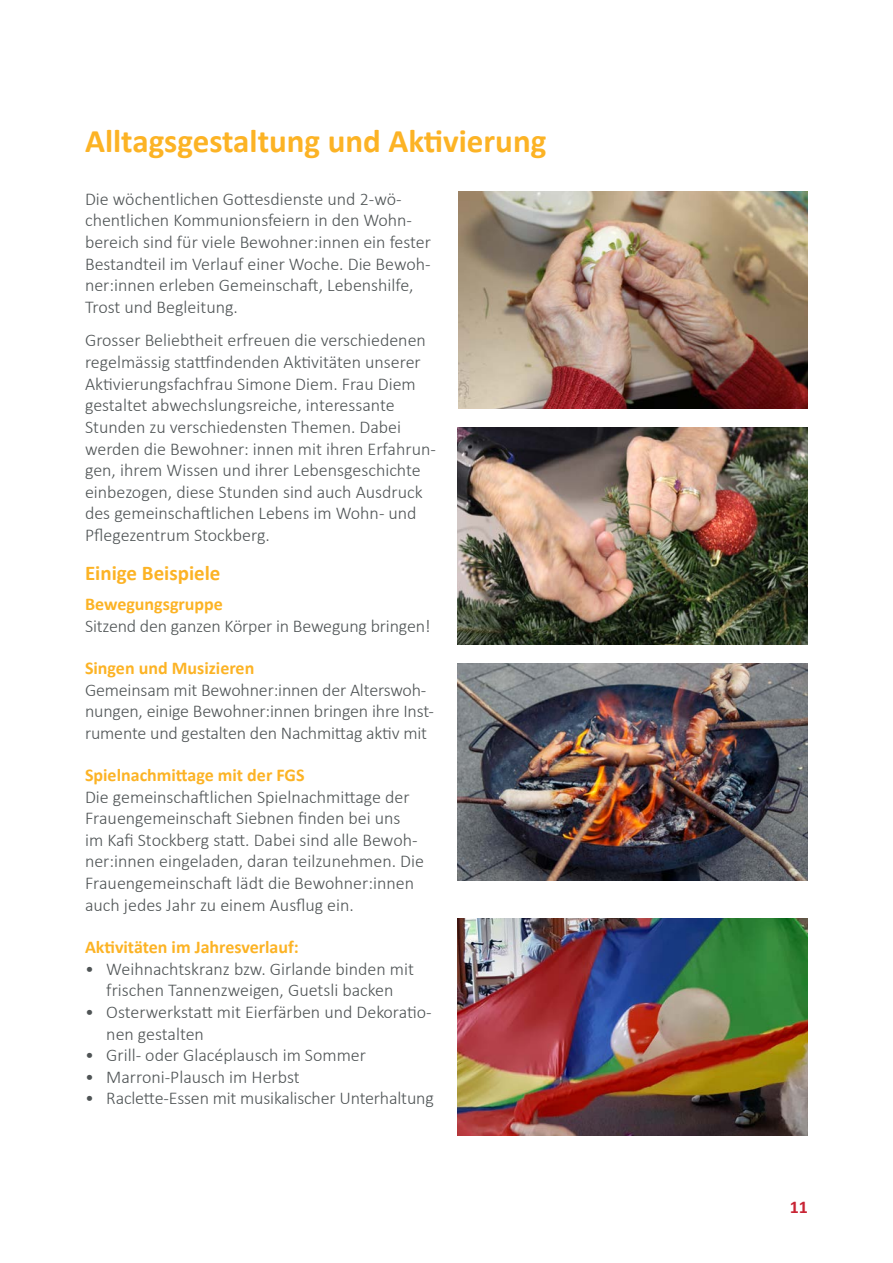
<style>
.page{position:relative;width:893px;height:1263px;background:#fff}
.page>*{position:absolute;margin:0;border:0;box-sizing:border-box;transform-origin:0 0}
.Lauftext_Blocksatz{font:700 33px "Calibri";color:#fcb325}
.Lauftext_Blocksatz-2{font:700 21px "Calibri";color:#fcb325}
.Lauftext_Blocksatz-3{font:300 18px/21.6px "Calibri";color:#4f5455}
.Lauftext_linksbündig{font:300 18px/21.6px "Calibri";color:#4f5455;text-align:center}
.Lauftext_Blocksatz-4{font:700 18px "Calibri";color:#fcb325}
.Lauftext_linksbündig-2{font:700 18px "Calibri";color:#fcb325}
.t1{font:700 18px "Calibri";color:#c82434}
</style>
<div class="page">
<img style="left:457px;top:918px;width:351px;height:217px">
<img style="left:457px;top:663px;width:351px;height:217px">
<img style="left:458px;top:191px;width:350px;height:217px">
<img style="left:457px;top:427px;width:351px;height:217px">
<p class="Lauftext_Blocksatz" style="left:85px;top:118px;width:463px">Alltagsgestaltung und Aktivierung</p>
<p class="Lauftext_Blocksatz-3" style="left:85px;top:188px;width:347px">Die wöchentlichen Gottesdienste und 2-wö&shy;chentlichen Kommunionsfeiern in den Wohn&shy;bereich sind für viele Bewohner:innen ein fester Bestandteil im Verlauf einer Woche. Die Bewoh&shy;ner:innen erleben Gemeinschaft, Lebenshilfe, Trost und Begleitung.</p>
<p class="Lauftext_Blocksatz-3" style="left:85px;top:329px;width:352px">Grosser Beliebtheit erfreuen die verschiedenen regelmässig stattfindenden Aktivitäten unserer Aktivierungsfachfrau Simone Diem. Frau Diem gestaltet abwechslungsreiche, interessante Stunden zu verschiedensten Themen. Dabei werden die Bewohner: innen mit ihren Erfahrun&shy;gen, ihrem Wissen und ihrer Lebensgeschichte einbezogen, diese Stunden sind auch Ausdruck des gemeinschaftlichen Lebens im Wohn- und Pflegezentrum Stockberg.</p>
<p class="Lauftext_Blocksatz-2" style="left:85px;top:558px;width:137px">Einige Beispiele</p>
<p class="Lauftext_linksbündig-2" style="left:85px;top:591px;width:139px">Bewegungsgruppe</p>
<p class="Lauftext_Blocksatz-3" style="left:85px;top:614px;width:347px">Sitzend den ganzen Körper in Bewegung bringen!</p>
<p class="Lauftext_Blocksatz-4" style="left:85px;top:655px;width:171px">Singen und Musizieren</p>
<p class="Lauftext_Blocksatz-3" style="left:85px;top:679px;width:350px">Gemeinsam mit Bewohner:innen der Alterswoh&shy;nungen, einige Bewohner:innen bringen ihre Inst&shy;rumente und gestalten den Nachmittag aktiv mit</p>
<p class="Lauftext_Blocksatz-4" style="left:85px;top:762px;width:221px">Spielnachmittage mit der FGS</p>
<p class="Lauftext_Blocksatz-3" style="left:85px;top:785px;width:340px">Die gemeinschaftlichen Spielnachmittage der Frauengemeinschaft Siebnen finden bei uns<br>im Kafi Stockberg statt. Dabei sind alle Bewoh&shy;ner:innen eingeladen, daran teilzunehmen. Die Frauengemeinschaft lädt die Bewohner:innen auch jedes Jahr zu einem Ausflug ein.</p>
<p class="Lauftext_linksbündig-2" style="left:85px;top:934px;width:215px">Aktivitäten im Jahresverlauf:</p>
<p class="Lauftext_linksbündig" style="left:85px;top:958px;width:330px">• Weihnachtskranz bzw. Girlande binden mit frischen Tannenzweigen, Guetsli backen</p>
<p class="Lauftext_linksbündig" style="left:106px;top:1001px;width:327px;text-align:left;text-indent:-21px">• Osterwerkstatt mit Eierfärben und Dekoratio&shy;nen gestalten</p>
<p class="Lauftext_linksbündig" style="left:85px;top:1044px;width:283px">• Grill- oder Glacéplausch im Sommer</p>
<p class="Lauftext_linksbündig" style="left:85px;top:1066px;width:216px">• Marroni-Plausch im Herbst</p>
<p class="Lauftext_linksbündig" style="left:85px;top:1087px;width:350px">• Raclette-Essen mit musikalischer Unterhaltung</p>
<p class="t1" style="left:790px;top:1194px;width:20px">11</p>
</div>
